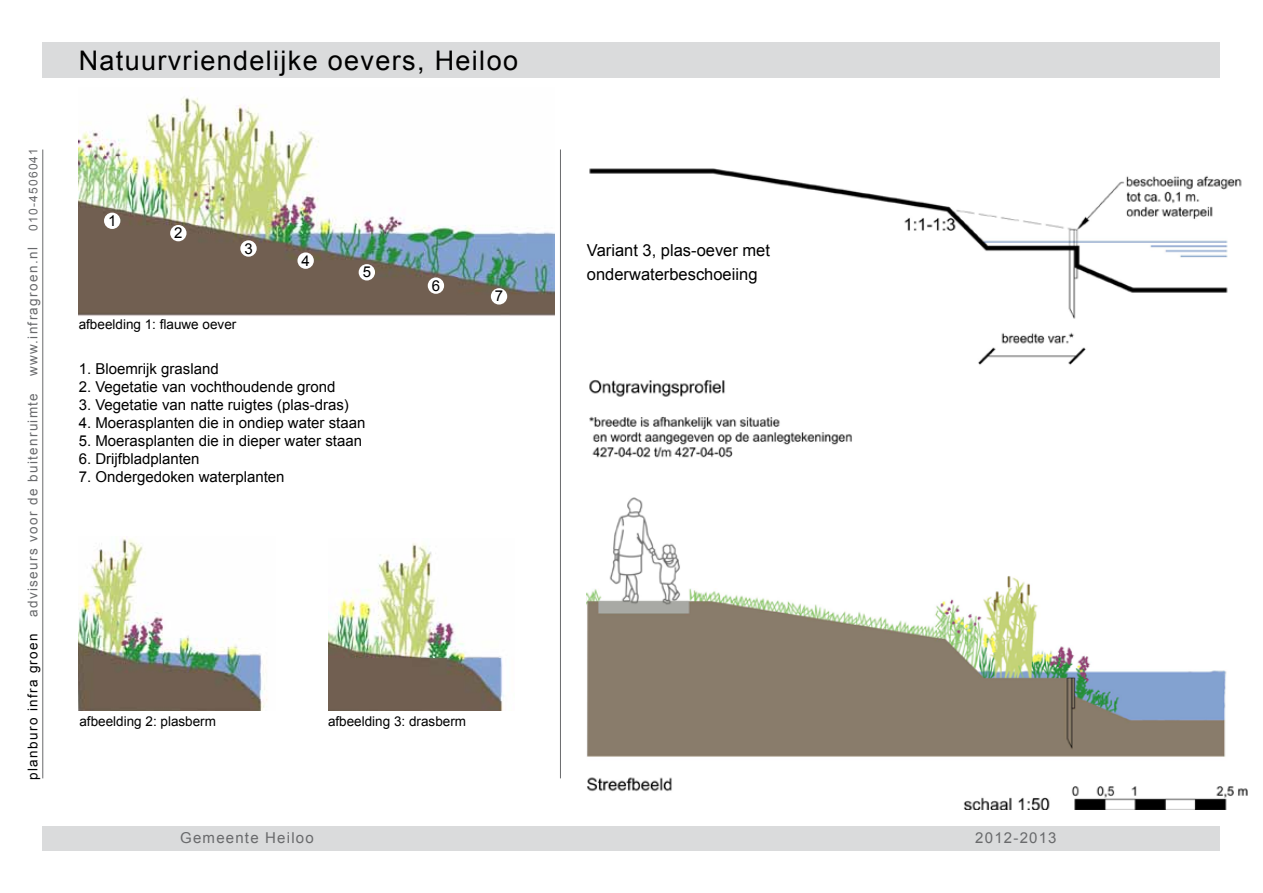
<style>
.page{position:relative;width:1263px;height:893px;background:#fff}
.page>*{position:absolute;margin:0;border:0;box-sizing:border-box;transform-origin:0 0}
.t1{font:27px "Arial";letter-spacing:.05em;color:#000}
.t2{font:16.5px/24px "Arial";color:#000}
.t3{font:15px "Arial";color:#000}
.t4{font:15px "Arial";letter-spacing:.08em;color:#696a6c}
.t5{font:13.5px "Arial";letter-spacing:.1em;color:#696a6c}
.t6{font:13.5px "Arial";color:#000}
.s1{color:#000}
.s2{font-size:12px}
</style>
<div class="page">
<div style="left:43px;top:826px;width:1177px;height:24px;background:#dadbdc"></div>
<div style="left:43px;top:43px;width:1177px;height:35px;background:#dadbdc"></div>
<hr style="left:42px;top:150px;width:1px;height:628px;background:#696a6c">
<img style="left:587px;top:168px;width:660px;height:641px">
<img style="left:79px;top:97px;width:476px;height:219px">
<div style="left:104px;top:213px;width:16px;height:16px;background:#fff;border-radius:50%"></div>
<div style="left:170px;top:225px;width:17px;height:16px;background:#fff;border-radius:50%"></div>
<div style="left:297px;top:252px;width:17px;height:17px;background:#fff;border-radius:50%"></div>
<div style="left:359px;top:264px;width:16px;height:16px;background:#fff;border-radius:50%"></div>
<div style="left:428px;top:277px;width:16px;height:17px;background:#fff;border-radius:50%"></div>
<div style="left:491px;top:288px;width:16px;height:17px;background:#fff;border-radius:50%"></div>
<div style="left:240px;top:240px;width:17px;height:17px;background:#fff;border-radius:50%"></div>
<img style="left:78px;top:537px;width:189px;height:174px">
<img style="left:328px;top:543px;width:176px;height:168px">
<hr style="left:560px;top:150px;width:1px;height:628px;background:#696a6c">
<p class="t5" style="left:24px;top:780px;width:633px;rotate:-90deg"><span class="s1">planburo infra groen</span> adviseurs voor de buitenruimte www.infragroen.nl <span class="s2">010-4506041</span></p>
<h1 class="t1" style="left:79px;top:43px;width:441px">Natuurvriendelijke oevers, Heiloo</h1>
<p class="t3" style="left:108px;top:211px;width:10px">1</p>
<p class="t3" style="left:174px;top:223px;width:10px">2</p>
<p class="t3" style="left:244px;top:238px;width:10px">3</p>
<p class="t6" style="left:79px;top:315px;width:159px">afbeelding 1: flauwe oever</p>
<p class="t3" style="left:301px;top:251px;width:10px">4</p>
<p class="t3" style="left:363px;top:262px;width:10px">5</p>
<p class="t3" style="left:79px;top:359px;width:142px">1. Bloemrijk grasland</p>
<p class="t3" style="left:79px;top:377px;width:258px">2. Vegetatie van vochthoudende grond</p>
<p class="t3" style="left:79px;top:395px;width:272px">3. Vegetatie van natte ruigtes (plas-dras)</p>
<p class="t3" style="left:79px;top:413px;width:288px">4. Moerasplanten die in ondiep water staan</p>
<p class="t3" style="left:79px;top:431px;width:285px">5. Moerasplanten die in dieper water staan</p>
<p class="t3" style="left:79px;top:449px;width:122px">6. Drijfbladplanten</p>
<p class="t3" style="left:79px;top:467px;width:207px">7. Ondergedoken waterplanten</p>
<p class="t3" style="left:432px;top:276px;width:10px">6</p>
<p class="t3" style="left:495px;top:286px;width:10px">7</p>
<p class="t2" style="left:587px;top:239px;width:185px">Variant 3, plas-oever met onderwaterbeschoeiing</p>
<p class="t6" style="left:79px;top:713px;width:138px">afbeelding 2: plasberm</p>
<p class="t6" style="left:328px;top:713px;width:140px">afbeelding 3: drasberm</p>
<p class="t4" style="left:180px;top:828px;width:135px">Gemeente Heiloo</p>
<p class="t4" style="left:975px;top:828px;width:83px">2012-2013</p>
</div>
